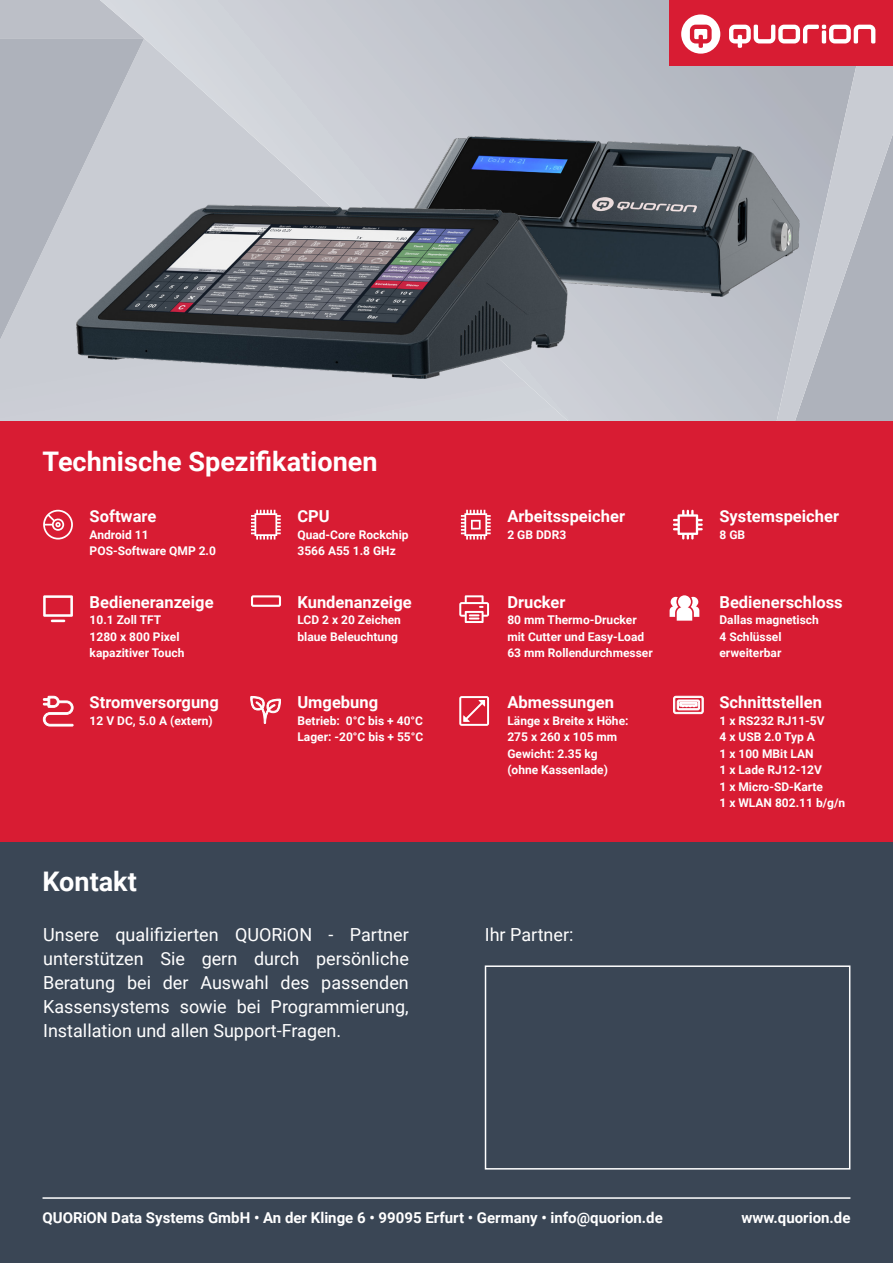
<style>
.page{position:relative;width:893px;height:1263px;background:#fff}
.page>*{position:absolute;margin:0;border:0;box-sizing:border-box;transform-origin:0 0}
.Überschrift_2{font:700 27px "Roboto";color:#fff}
.Fließtext{font:18px/24px "Roboto";color:#fff;text-align:justify}
.Überschrift_3{font:700 16.5px "Roboto";color:#fff}
.Impressum{font:700 15px "Roboto";color:#fff}
.Text_Tech_Data{font:700 12px/16.5px "Roboto";color:#fff}
</style>
<div class="page">
<svg style="left:0;top:0;width:46px;height:340px;background:#b3b7bf"></svg>
<svg style="left:870px;top:65px;width:23px;height:356px;background:#b5b9c1"></svg>
<div style="left:0;top:842px;width:893px;height:421px;background:#3a4655"></div>
<div style="left:0;top:421px;width:893px;height:421px;background:#d81c33"></div>
<div style="left:251px;top:595px;width:30px;height:12px;border:2px solid #fff"></div>
<svg style="left:43px;top:510px;width:30px;height:29px"></svg>
<svg style="left:251px;top:510px;width:30px;height:29px"></svg>
<svg style="left:461px;top:510px;width:30px;height:29px"></svg>
<svg style="left:459px;top:696px;width:30px;height:30px"></svg>
<svg style="left:250px;top:696px;width:31px;height:28px"></svg>
<svg style="left:459px;top:595px;width:30px;height:28px"></svg>
<svg style="left:673px;top:510px;width:30px;height:29px"></svg>
<svg style="left:43px;top:696px;width:30px;height:30px"></svg>
<svg style="left:673px;top:696px;width:31px;height:18px"></svg>
<svg style="left:670px;top:595px;width:29px;height:26px"></svg>
<svg style="left:43px;top:595px;width:30px;height:27px"></svg>
<img style="left:605px;top:0;width:265px;height:421px">
<img style="left:46px;top:0;width:559px;height:421px">
<div style="left:670px;top:0;width:223px;height:65px;background:#d81c33"></div>
<svg style="left:729px;top:25px;width:146px;height:23px"></svg>
<svg style="left:681px;top:14px;width:39px;height:40px"></svg>
<hr style="left:43px;top:1197px;width:807px;height:2px;background:#fff">
<div style="left:485px;top:965px;width:365px;height:204px;background:#3a4655;border:2px solid #fff"></div>
<p class="Überschrift_2" style="left:43px;top:442px;width:336px">Technische Spezifikationen</p>
<p class="Überschrift_3" style="left:90px;top:505px;width:68px">Software</p>
<p class="Text_Tech_Data" style="left:90px;top:526px;width:128px">Android 11<br>POS-Software QMP 2.0</p>
<p class="Überschrift_3" style="left:297px;top:505px;width:34px">CPU</p>
<p class="Text_Tech_Data" style="left:297px;top:526px;width:113px">Quad-Core Rockchip</p>
<p class="Text_Tech_Data" style="left:297px;top:542px;width:100px">3566 A55 1.8 GHz</p>
<p class="Überschrift_3" style="left:90px;top:590px;width:125px">Bedieneranzeige</p>
<p class="Text_Tech_Data" style="left:90px;top:611px;width:73px">10.1 Zoll TFT</p>
<p class="Text_Tech_Data" style="left:90px;top:628px;width:91px">1280 x 800 Pixel</p>
<p class="Text_Tech_Data" style="left:90px;top:644px;width:96px">kapazitiver Touch</p>
<p class="Überschrift_3" style="left:90px;top:691px;width:131px">Stromversorgung</p>
<p class="Text_Tech_Data" style="left:90px;top:712px;width:125px">12 V DC, 5.0 A (extern)</p>
<p class="Überschrift_3" style="left:297px;top:590px;width:116px">Kundenanzeige</p>
<p class="Text_Tech_Data" style="left:297px;top:611px;width:105px">LCD 2 x 20 Zeichen blaue Beleuchtung</p>
<p class="Überschrift_3" style="left:297px;top:691px;width:82px">Umgebung</p>
<p class="Text_Tech_Data" style="left:297px;top:712px;width:127px">Betrieb: 0°C bis + 40°C</p>
<p class="Text_Tech_Data" style="left:297px;top:728px;width:127px">Lager: -20°C bis + 55°C</p>
<p class="Überschrift_2" style="left:43px;top:862px;width:96px">Kontakt</p>
<p class="Fließtext" style="left:43px;top:922px;width:367px">Unsere qualifizierten QUORiON - Partner unterstützen Sie gern durch persönliche Beratung bei der Auswahl des passenden Kassensystems sowie bei Programmierung, Installation und allen Support-Fragen.</p>
<p class="Überschrift_3" style="left:507px;top:505px;width:119px">Arbeitsspeicher</p>
<p class="Text_Tech_Data" style="left:507px;top:526px;width:60px">2 GB DDR3</p>
<p class="Überschrift_3" style="left:507px;top:590px;width:60px">Drucker</p>
<p class="Text_Tech_Data" style="left:507px;top:611px;width:147px">80 mm Thermo-Drucker mit Cutter und Easy-Load<br>63 mm Rollendurchmesser</p>
<p class="Überschrift_3" style="left:507px;top:691px;width:108px">Abmessungen</p>
<p class="Text_Tech_Data" style="left:507px;top:712px;width:123px">Länge x Breite x Höhe:</p>
<p class="Text_Tech_Data" style="left:507px;top:728px;width:111px">275 x 260 x 105 mm<br>Gewicht: 2.35 kg</p>
<p class="Text_Tech_Data" style="left:507px;top:761px;width:102px">(ohne Kassenlade)</p>
<p class="Fließtext" style="left:485px;top:922px;width:90px">Ihr Partner:</p>
<p class="Überschrift_3" style="left:719px;top:505px;width:121px">Systemspeicher</p>
<p class="Text_Tech_Data" style="left:719px;top:526px;width:27px">8 GB</p>
<p class="Überschrift_3" style="left:719px;top:590px;width:125px">Bedienerschloss</p>
<p class="Text_Tech_Data" style="left:719px;top:611px;width:101px">Dallas magnetisch</p>
<p class="Text_Tech_Data" style="left:719px;top:628px;width:64px">4 Schlüssel erweiterbar</p>
<p class="Überschrift_3" style="left:719px;top:691px;width:104px">Schnittstellen</p>
<p class="Text_Tech_Data" style="left:719px;top:712px;width:107px">1 x RS232 RJ11-5V</p>
<p class="Text_Tech_Data" style="left:719px;top:728px;width:97px">4 x USB 2.0 Typ A</p>
<p class="Text_Tech_Data" style="left:719px;top:745px;width:96px">1 x 100 MBit LAN</p>
<p class="Text_Tech_Data" style="left:719px;top:761px;width:104px">1 x Lade RJ12-12V</p>
<p class="Text_Tech_Data" style="left:719px;top:778px;width:105px">1 x Micro-SD-Karte</p>
<p class="Text_Tech_Data" style="left:719px;top:794px;width:127px">1 x WLAN 802.11 b/g/n</p>
<p class="Impressum" style="left:43px;top:1207px;width:622px">QUORiON Data Systems GmbH • An der Klinge 6 • 99095 Erfurt • Germany • info@quorion.de</p>
<p class="Impressum" style="left:741px;top:1207px;width:111px">www.quorion.de</p>
</div>
